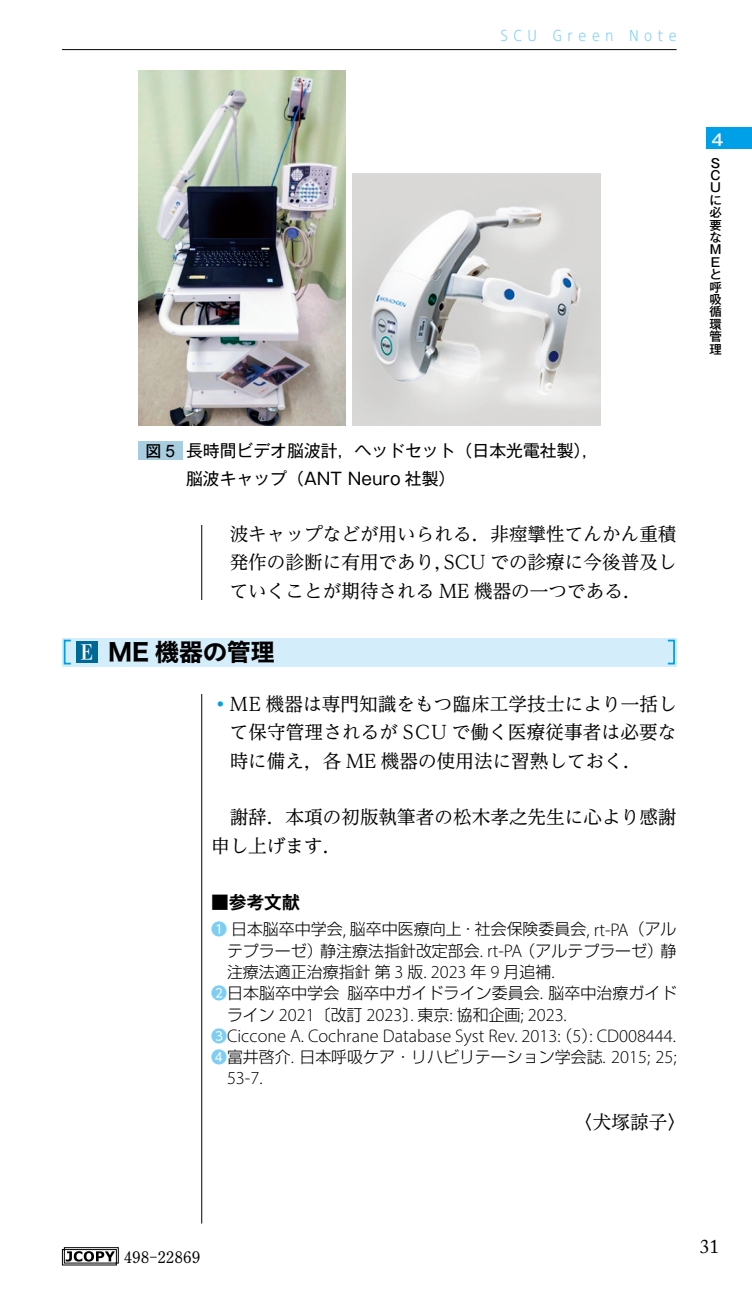
<style>
.page{position:relative;width:752px;height:1290px;background:#fff}
.page>*{position:absolute;margin:0;border:0;box-sizing:border-box;transform-origin:0 0}
.t1{font:24px "Hira Sans Old Std W7";color:#000}
.t2{font:19.5px "Adobe Caslon Pro";color:#000}
.t3{font:18.5px/28.2px "UD Reimin Pr 6";color:#000;text-align:justify}
.t4{font:300 18.25px/21.2px "Myriad Pro";color:#000}
.t5{font:700 17.75px "Gothic MB101 Pr 6 De";color:#000}
.t6{font:16.75px/27.5px "Gothic MB101 Pr 6";color:#000}
.t7{font:300 16px "Shin Go Pr 6";color:#000}
.t8{font:700 16px "Futo Min A101 Pr 6";color:#000}
.t9{font:500 16px "Gothic MB101 Pr 6";color:#fff}
.t10{font:300 14.25px "UD Shin Go C Osez Pr 6";letter-spacing:.4em;color:#7ecef4}
.t11{font:500 12.5px/12.5px "Gothic MB101 Pr 6";color:#000}
.s1{font-weight:500;font-size:16px}
.s2{font-family:"Arial";font-size:17.25px}
.s3{font-family:"Shuei Shogo M Std H";font-size:21.25px;color:#fff}
.s4{font-family:"Reim Pr 6";color:#00a0e9}
.s5{font-family:"UD Shin Go Pr 6";font-weight:400;color:#7ecef4}
.s6{font-family:"Myriad Pro";font-size:18.25px}
.s7{font-family:"Shin Go Pr 6";font-size:16px}
.s8{font-family:"UD Shin Go Pr 6";font-weight:400;font-size:16px;color:#7ecef4}
</style>
<div class="page">
<hr style="left:201px;top:71px;width:1px;height:1152px;background:#000">
<svg style="left:62px;top:1247px;width:57px;height:18px"></svg>
<div style="left:62px;top:601px;width:614px;height:93px;background:#fff"></div>
<div style="left:62px;top:638px;width:614px;height:28px;background:#d3edfb"></div>
<svg style="left:63px;top:639px;width:8px;height:26px"></svg>
<svg style="left:667px;top:639px;width:8px;height:26px"></svg>
<div style="left:76px;top:641px;width:21px;height:22px;background:#006896"></div>
<img style="left:138px;top:71px;width:207px;height:354px">
<img style="left:352px;top:173px;width:248px;height:252px">
<div style="left:138px;top:442px;width:44px;height:18px;background:#a8cde1"></div>
<div style="left:705px;top:128px;width:46px;height:21px;background:#00a0e9"></div>
<hr style="left:62px;top:49px;width:614px;height:1px;background:#000">
<p class="t10" style="left:500px;top:24px;width:177px">SCU Green Note</p>
<p class="t9" style="left:711px;top:126px;width:14px">4</p>
<p class="t11" style="left:709px;top:156px;width:17px">S<br>S<br>S<br>S<br>S<br>S<br>S<br>S<br>SS</p>
<p class="t11" style="left:709px;top:279px;width:19px;line-height:13.2px;text-align:center">S<br>SS<br>S</p>
<p class="t11" style="left:709px;top:329px;width:13px">S<br>S</p>
<p class="t6" style="left:186px;top:436px;width:414px;text-indent:-40px"><span class="s1">図</span> <span class="s2">5</span> 長時間ビデオ脳波計，ヘッドセット（日本光電社製），脳波キャップ（ANT Neuro 社製）</p>
<p class="t3" style="left:229px;top:519px;width:448px">波キャップなどが用いられる．非痙攣性てんかん重積発作の診断に有用であり，SCU での診療に今後普及していくことが期待される ME 機器の一つである．</p>
<p class="t1" style="left:81px;top:633px;width:196px"><span class="s3">E</span> ME 機器の管理</p>
<p class="t3" style="left:229px;top:689px;width:448px;text-indent:-19px"><span class="s4">⿠</span>ME 機器は専門知識をもつ臨床工学技士により一括して保守管理されるが SCU で働く医療従事者は必要な時に備え，各 ME 機器の使用法に習熟しておく．</p>
<p class="t3" style="left:211px;top:803px;width:467px;text-indent:19px">謝辞．本項の初版執筆者の松木孝之先生に心より感謝申し上げます．</p>
<p class="t5" style="left:211px;top:887px;width:90px">■参考文献</p>
<p class="t7" style="left:211px;top:916px;width:467px"><span class="s5">❶</span> 日本脳卒中学会<span class="s6">,</span> 脳卒中医療向上・社会保険委員会<span class="s6">, rt-PA</span>（アル</p>
<p class="t7" style="left:227px;top:937px;width:451px">テプラーゼ）静注療法指針改定部会<span class="s6">. rt-PA</span>（アルテプラーゼ）静</p>
<p class="t7" style="left:227px;top:959px;width:329px">注療法適正治療指針第 <span class="s6">3</span> 版<span class="s6">. 2023</span> 年 <span class="s6">9</span> 月追補<span class="s6">.</span></p>
<p class="t7" style="left:211px;top:980px;width:467px"><span class="s5">❷</span>日本脳卒中学会 脳卒中ガイドライン委員会<span class="s6">.</span> 脳卒中治療ガイド</p>
<p class="t4" style="left:211px;top:1004px;width:466px;text-indent:16px"><span class="s7">ライン</span> 2021<span class="s7">〔改訂</span> 2023<span class="s7">〕</span>. <span class="s7">東京</span>: <span class="s7">協和企画</span>; 2023.<br><span class="s8">❸</span>Ciccone A. Cochrane Database Syst Rev. 2013: <span class="s7">（</span>5<span class="s7">）</span>: CD008444.</p>
<p class="t7" style="left:211px;top:1044px;width:467px"><span class="s5">❹</span>富井啓介<span class="s6">.</span> 日本呼吸ケア・リハビリテーション学会誌<span class="s6">. 2015; 25;</span></p>
<p class="t4" style="left:227px;top:1067px;width:37px">53-7.</p>
<p class="t3" style="left:574px;top:1107px;width:113px">〈犬塚諒子〉</p>
<p class="t8" style="left:124px;top:1244px;width:78px">498-22869</p>
<p class="t2" style="left:699px;top:1234px;width:21px">31</p>
</div>
